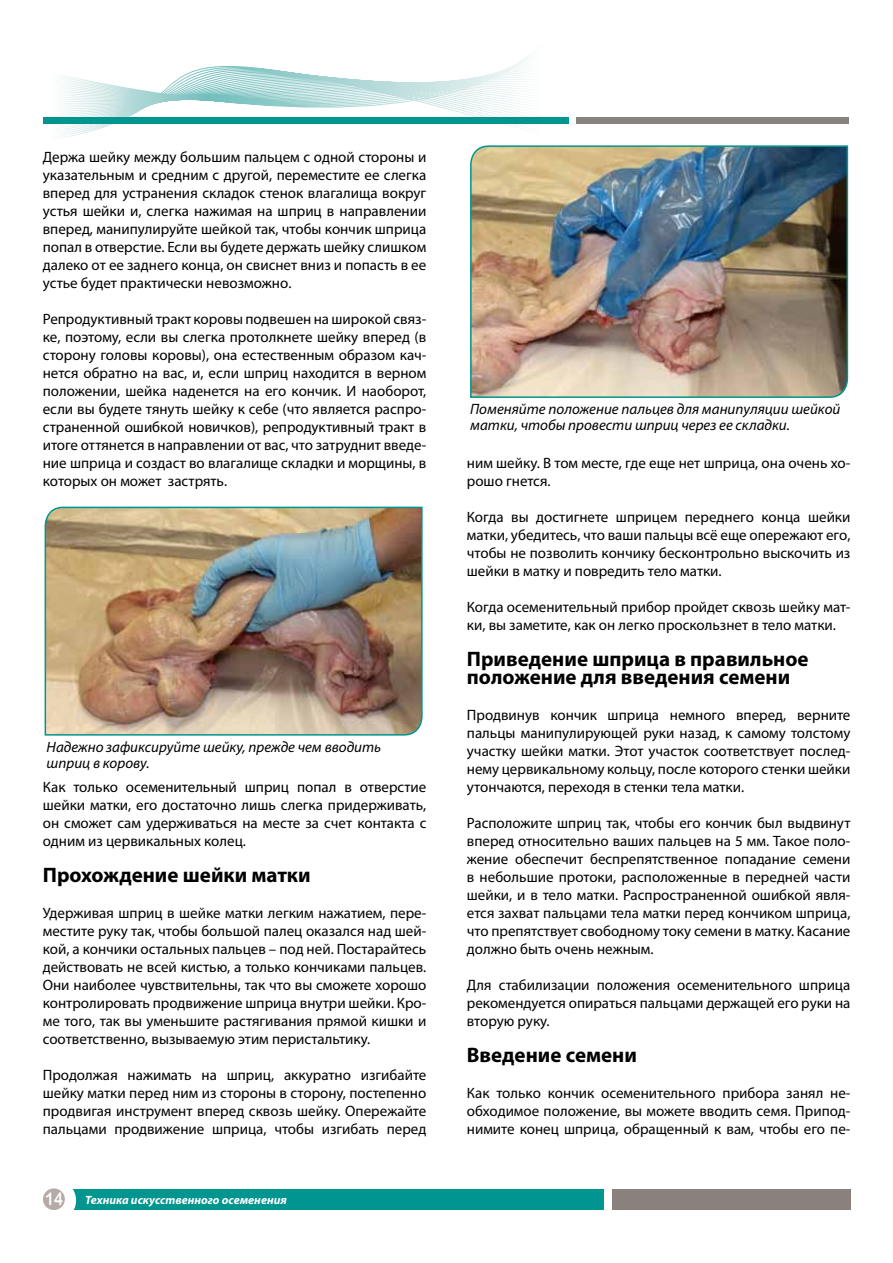
<style>
.page{position:relative;width:893px;height:1263px;background:#fff}
.page>*{position:absolute;margin:0;border:0;box-sizing:border-box;transform-origin:0 0}
.t1{font:700 21px/18px "Myriad Pro";color:#000}
.t2{font:17.7px "Arial Rounded MT Bold";color:#fff;scale:.85 1}
.t3{font:15px/18px "Myriad Pro";color:#000;text-align:justify}
.t4{font:italic 15px/16.5px "Myriad Pro";color:#000}
.t5{font:italic 700 12px "Myriad Pro";color:#fff}
</style>
<div class="page">
<svg style="left:58px;top:56px;width:470px;height:82px"></svg>
<div style="left:44px;top:117px;width:525px;height:7px;background:#00958e"></div>
<div style="left:576px;top:117px;width:273px;height:7px;background:#88817e"></div>
<div style="left:43px;top:1189px;width:561px;height:21px;background:#00958e"></div>
<div style="left:32px;top:1179px;width:44px;height:43px;background:#fff;border-radius:50%"></div>
<div style="left:43px;top:1188px;width:22px;height:22px;background:#b6aaa7;border-radius:50%"></div>
<img style="left:44px;top:506px;width:379px;height:230px">
<div style="left:612px;top:1189px;width:238px;height:21px;background:#88817e"></div>
<img style="left:470px;top:145px;width:379px;height:253px">
<p class="t3" style="left:43px;top:148px;width:385px">Держа шейку между большим пальцем с одной стороны и указательным и средним с другой, переместите ее слегка вперед для устранения складок стенок влагалища вокруг устья шейки и, слегка нажимая на шприц в направлении вперед, манипулируйте шейкой так, чтобы кончик шприца попал в отверстие. Если вы будете держать шейку слишком далеко от ее заднего конца, он свиснет вниз и попасть в ее устье будет практически невозможно.</p>
<p class="t3" style="left:43px;top:310px;width:385px">Репродуктивный тракт коровы подвешен на широкой связ&shy;ке, поэтому, если вы слегка протолкнете шейку вперед (в сторону головы коровы), она естественным образом кач&shy;нется обратно на вас, и, если шприц находится в верном положении, шейка наденется на его кончик. И наоборот, если вы будете тянуть шейку к себе (что является распро&shy;страненной ошибкой новичков), репродуктивный тракт в итоге оттянется в направлении от вас, что затруднит введе&shy;ние шприца и создаст во влагалище складки и морщины, в которых он может застрять.</p>
<p class="t4" style="left:47px;top:738px;width:336px">Надежно зафиксируйте шейку, прежде чем вводить шприц в корову.</p>
<p class="t3" style="left:43px;top:778px;width:385px">Как только осеменительный шприц попал в отверстие шейки матки, его достаточно лишь слегка придерживать, он сможет сам удерживаться на месте за счет контакта с одним из цервикальных колец.</p>
<h1 class="t1" style="left:43px;top:865px;width:269px">Прохождение шейки матки</h1>
<p class="t3" style="left:43px;top:904px;width:385px">Удерживая шприц в шейке матки легким нажатием, пере&shy;местите руку так, чтобы большой палец оказался над шей&shy;кой, а кончики остальных пальцев – под ней. Постарайтесь действовать не всей кистью, а только кончиками пальцев.<br>Они наиболее чувствительны, так что вы сможете хорошо контролировать продвижение шприца внутри шейки. Кро&shy;ме того, так вы уменьшите растягивания прямой кишки и соответственно, вызываемую этим перистальтику.</p>
<p class="t3" style="left:43px;top:1066px;width:385px">Продолжая нажимать на шприц, аккуратно изгибайте шейку матки перед ним из стороны в сторону, постепенно продвигая инструмент вперед сквозь шейку. Опережайте пальцами продвижение шприца, чтобы изгибать перед</p>
<p class="t2" style="left:45px;top:1188px;width:22px">14</p>
<p class="t5" style="left:85px;top:1192px;width:203px">Техника искусственного осеменения</p>
<p class="t4" style="left:470px;top:400px;width:372px">Поменяйте положение пальцев для манипуляции шейкой матки, чтобы провести шприц через ее складки.</p>
<p class="t3" style="left:467px;top:454px;width:385px">ним шейку. В том месте, где еще нет шприца, она очень хо&shy;рошо гнется.</p>
<p class="t3" style="left:467px;top:508px;width:385px">Когда вы достигнете шприцем переднего конца шейки матки, убедитесь, что ваши пальцы всё еще опережают его, чтобы не позволить кончику бесконтрольно выскочить из шейки в матку и повредить тело матки.</p>
<p class="t3" style="left:467px;top:598px;width:385px">Когда осеменительный прибор пройдет сквозь шейку мат&shy;ки, вы заметите, как он легко проскользнет в тело матки.</p>
<h1 class="t1" style="left:467px;top:649px;width:343px">Приведение шприца в правильное положение для введения семени</h1>
<p class="t3" style="left:467px;top:706px;width:385px">Продвинув кончик шприца немного вперед, верните пальцы манипулирующей руки назад, к самому толстому участку шейки матки. Этот участок соответствует послед&shy;нему цервикальному кольцу, после которого стенки шейки утончаются, переходя в стенки тела матки.</p>
<p class="t3" style="left:467px;top:814px;width:385px">Расположите шприц так, чтобы его кончик был выдвинут вперед относительно ваших пальцев на 5 мм. Такое поло&shy;жение обеспечит беспрепятственное попадание семени в небольшие протоки, расположенные в передней части шейки, и в тело матки. Распространенной ошибкой явля&shy;ется захват пальцами тела матки перед кончиком шприца, что препятствует свободному току семени в матку. Касание должно быть очень нежным.</p>
<p class="t3" style="left:467px;top:976px;width:385px">Для стабилизации положения осеменительного шприца рекомендуется опираться пальцами держащей его руки на вторую руку.</p>
<h1 class="t1" style="left:467px;top:1045px;width:171px">Введение семени</h1>
<p class="t3" style="left:467px;top:1084px;width:385px">Как только кончик осеменительного прибора занял не&shy;обходимое положение, вы можете вводить семя. Припод&shy;нимите конец шприца, обращенный к вам, чтобы его пе-</p>
</div>
